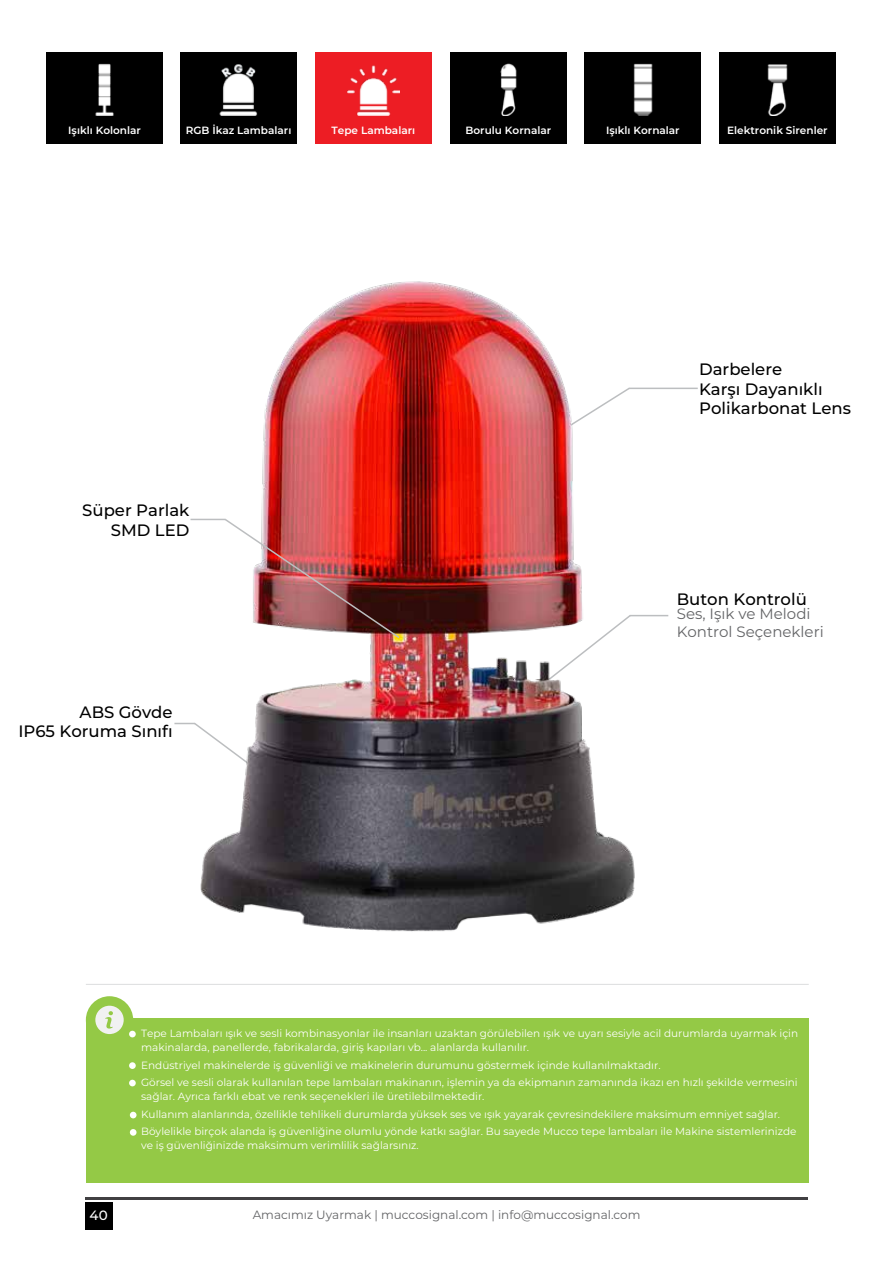
<style>
.page{position:relative;width:893px;height:1263px;background:#fff}
.page>*{position:absolute;margin:0;border:0;box-sizing:border-box;transform-origin:0 0}
.t1{font:500 16.5px/19.8px "Montserrat";color:#000;text-align:right}
.t2{font:15px/18px "Montserrat";color:#636466}
.t3{font:500 13.5px "Montserrat";color:#fff}
.t4{font:12px "Montserrat";color:#636466}
.t5{font:10.5px/17.7px "Montserrat";color:#fff}
.t6{font:600 10.5px "Montserrat";color:#fff}
</style>
<div class="page">
<hr style="left:85px;top:1198px;width:723px;height:2px;background:#414042">
<div style="left:85px;top:1202px;width:27px;height:28px;background:#000"></div>
<hr style="left:86px;top:984px;width:723px;height:1px;background:#dcddde">
<hr style="left:629px;top:388px;width:69px;height:1px;background:#bcbec0">
<hr style="left:630px;top:615px;width:38px;height:1px;background:#bcbec0">
<hr style="left:190px;top:519px;width:35px;height:1px;background:#bcbec0">
<svg style="left:174px;top:722px;width:26px;height:6px"></svg>
<img style="left:200px;top:281px;width:463px;height:651px">
<img style="left:223px;top:517px;width:178px;height:123px">
<div style="left:86px;top:996px;width:47px;height:47px;background:#94c946;border-radius:50%"></div>
<div style="left:86px;top:1018px;width:723px;height:164px;background:#94c946"></div>
<svg style="left:95px;top:1006px;width:29px;height:28px"></svg>
<div style="left:129px;top:1031px;width:7px;height:6px;background:#fff;border-radius:50%"></div>
<div style="left:129px;top:1062px;width:7px;height:7px;background:#fff;border-radius:50%"></div>
<div style="left:129px;top:1080px;width:7px;height:6px;background:#fff;border-radius:50%"></div>
<div style="left:130px;top:1112px;width:7px;height:6px;background:#fff;border-radius:50%"></div>
<div style="left:130px;top:1129px;width:7px;height:7px;background:#fff;border-radius:50%"></div>
<div style="left:47px;top:52px;width:116px;height:91px;background:#000"></div>
<div style="left:180px;top:52px;width:117px;height:91px;background:#000"></div>
<div style="left:315px;top:52px;width:116px;height:91px;background:#ed1d24"></div>
<div style="left:450px;top:52px;width:116px;height:91px;background:#000"></div>
<div style="left:585px;top:52px;width:116px;height:91px;background:#000"></div>
<div style="left:719px;top:52px;width:116px;height:91px;background:#000"></div>
<img style="left:95px;top:64px;width:19px;height:51px">
<img style="left:348px;top:65px;width:51px;height:50px">
<img style="left:500px;top:64px;width:17px;height:51px">
<img style="left:633px;top:64px;width:20px;height:51px">
<img style="left:767px;top:64px;width:21px;height:51px">
<img style="left:219px;top:64px;width:39px;height:51px">
<p class="t6" style="left:68px;top:122px;width:74px">Işıklı Kolonlar</p>
<p class="t6" style="left:186px;top:122px;width:107px">RGB İkaz Lambaları</p>
<p class="t6" style="left:332px;top:122px;width:85px">Tepe Lambaları</p>
<p class="t6" style="left:466px;top:122px;width:87px">Borulu Kornalar</p>
<p class="t6" style="left:606px;top:122px;width:75px">Işıklı Kornalar</p>
<p class="t6" style="left:727px;top:122px;width:102px">Elektronik Sirenler</p>
<h1 class="t1" style="left:82px;top:500px;width:109px">Süper Parlak<br>SMD LED</h1>
<h1 class="t1" style="left:18px;top:701px;width:156px">ABS Gövde<br>IP65 Koruma Sınıfı</h1>
<h1 class="t1" style="left:699px;top:358px;width:153px;text-align:left">Darbelere<br>Karşı Dayanıklı<br>Polikarbonat Lens</h1>
<h1 class="t1" style="left:677px;top:588px;width:132px">Buton Kontrolü</h1>
<h2 class="t2" style="left:677px;top:605px;width:148px">Ses, Işık ve Melodi<br>Kontrol Seçenekleri</h2>
<p class="t5" style="left:141px;top:1026px;width:659px;line-height:13.5px">Tepe Lambaları ışık ve sesli kombinasyonlar ile insanları uzaktan görülebilen ışık ve uyarı sesiyle acil durumlarda uyarmak için makinalarda, panellerde, fabrikalarda, giriş kapıları vb... alanlarda kullanılır.</p>
<p class="t5" style="left:141px;top:1055px;width:658px">Endüstriyel makinelerde iş güvenliği ve makinelerin durumunu göstermek içinde kullanılmaktadır.<br>Görsel ve sesli olarak kullanılan tepe lambaları makinanın, işlemin ya da ekipmanın zamanında ikazı en hızlı şekilde vermesini</p>
<p class="t5" style="left:141px;top:1087px;width:657px">sağlar. Ayrıca farklı ebat ve renk seçenekleri ile üretilebilmektedir.<br>Kullanım alanlarında, özellikle tehlikeli durumlarda yüksek ses ve ışık yayarak çevresindekilere maksimum emniyet sağlar.<br>Böylelikle birçok alanda iş güvenliğine olumlu yönde katkı sağlar. Bu sayede Mucco tepe lambaları ile Makine sistemlerinizde</p>
<p class="t5" style="left:141px;top:1136px;width:279px">ve iş güvenliğinizde maksimum verimlilik sağlarsınız.</p>
<p class="t3" style="left:90px;top:1205px;width:20px">40</p>
<p class="t4" style="left:253px;top:1206px;width:389px">Amacımız Uyarmak | muccosignal.com | info@muccosignal.com</p>
</div>
